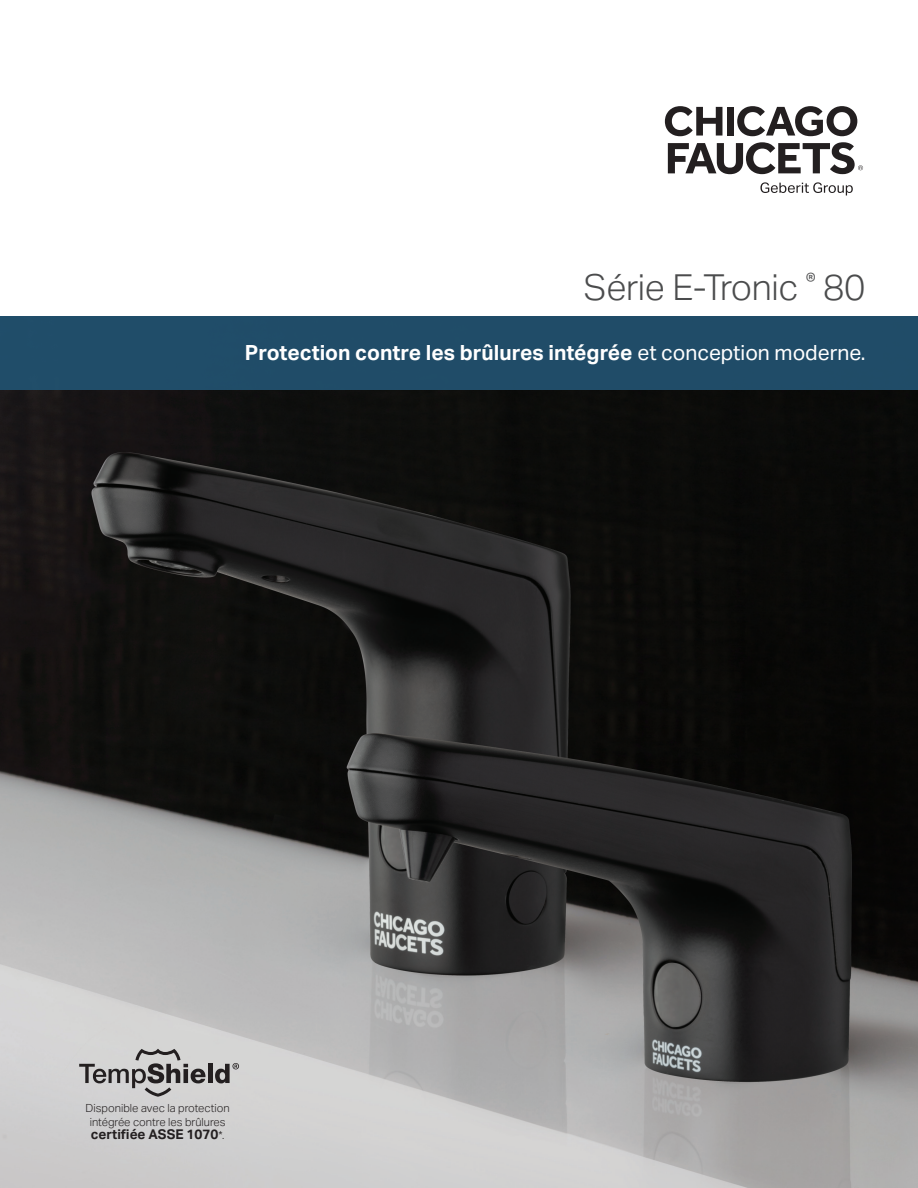
<style>
.page{position:relative;width:918px;height:1188px;background:#fff}
.page>*{position:absolute;margin:0;border:0;box-sizing:border-box;transform-origin:0 0}
.Front_Header_24_54{font:300 36px "Aktiv Grotesk Geberit";letter-spacing:-.01em;color:#4b4c4d}
.Front_Subhead_14_14{font:700 21px "Aktiv Grotesk Geberit";color:#fff}
.t1{font:700 13.5px "Aktiv Grotesk Geberit";color:#231f20}
.t2{font:300 11.25px/13.5px "Aktiv Grotesk Geberit";color:#231f20;text-align:center}
.s1{font-weight:400}
.s2{font-weight:300;font-size:11.25px}
</style>
<div class="page">
<img style="left:0;top:390px;width:918px;height:798px">
<div style="left:0;top:317px;width:918px;height:73px;background:#204c68"></div>
<svg style="left:665px;top:106px;width:57px;height:30px"></svg>
<div style="left:727px;top:107px;width:7px;height:29px;background:#231f20"></div>
<svg style="left:737px;top:106px;width:120px;height:30px"></svg>
<svg style="left:668px;top:142px;width:195px;height:32px"></svg>
<svg style="left:760px;top:182px;width:93px;height:13px"></svg>
<svg style="left:79px;top:1049px;width:127px;height:48px;background:#acabab"></svg>
<div style="left:208px;top:1064px;width:5px;height:19px;background:#231f20"></div>
<svg style="left:215px;top:1063px;width:24px;height:20px"></svg>
<p class="Front_Header_24_54" style="left:584px;top:267px;width:283px">Série E-Tronic <sup>®</sup> 80</p>
<p class="Front_Subhead_14_14" style="left:245px;top:340px;width:622px">Protection contre les brûlures intégrée <span class="s1">et conception moderne.</span></p>
<p class="t2" style="left:86px;top:1101px;width:146px">Disponible avec la protection intégrée contre les brûlures</p>
<p class="t1" style="left:91px;top:1126px;width:135px">certifiée ASSE 1070<span class="s2">*.</span></p>
</div>
